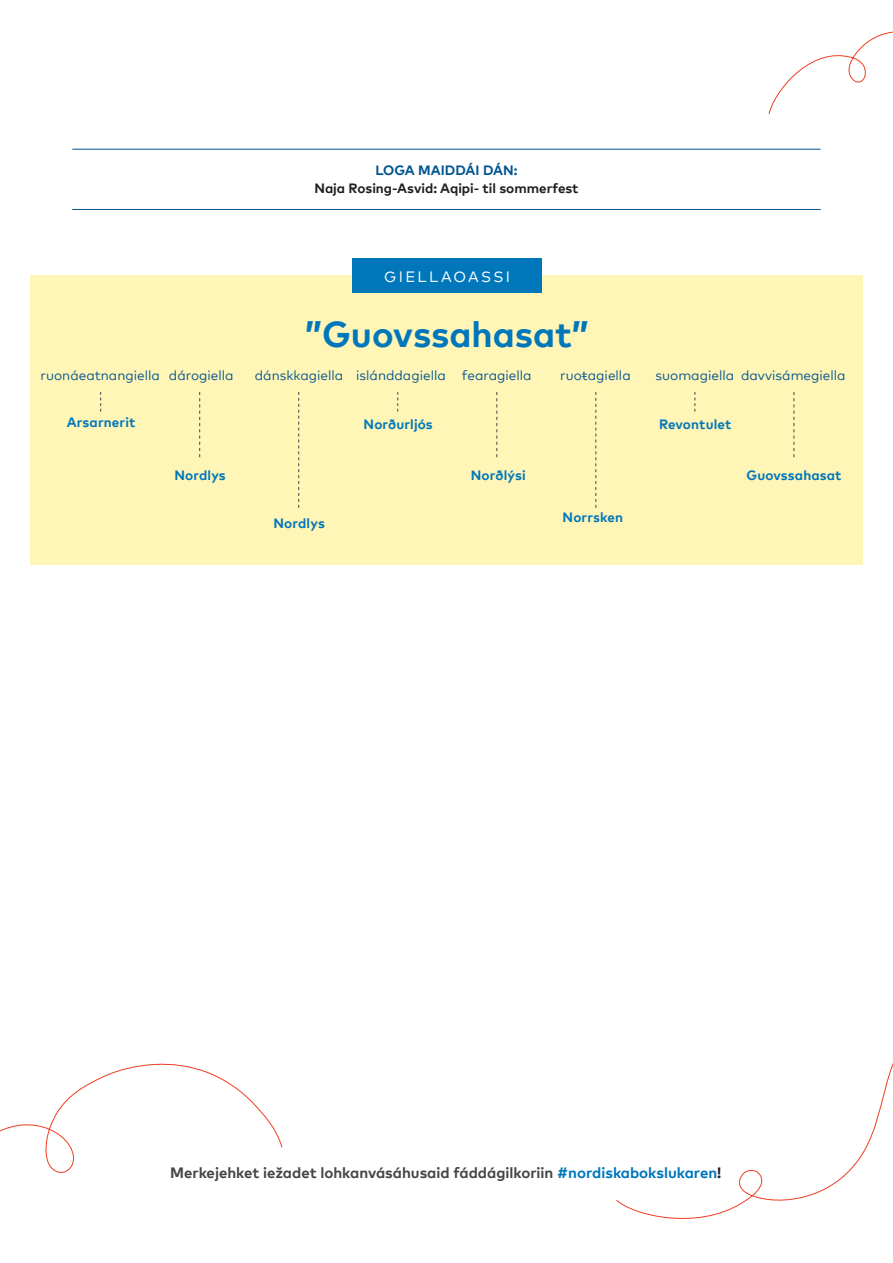
<style>
.page{position:relative;width:893px;height:1263px;background:#fff}
.page>*{position:absolute;margin:0;border:0;box-sizing:border-box;transform-origin:0 0}
.t1{font:700 36px "Mark Pro";color:#07b}
.alleviivattu{font:700 15px "Mark Pro";color:#454647}
.t2{font:15px "Mark Pro";letter-spacing:.155em;color:#fff}
.t3{font:13.5px "Mark Pro";color:#00548f}
.t4{font:700 13.5px "Mark Pro";letter-spacing:.01em;color:#07b}
.Alleviivattu_väliots{font:700 13.5px "Mark Pro";color:#231f20}
.Alleviivattu_väliots-2{font:700 13.5px "Mark Pro";letter-spacing:.005em;color:#00548f}
.s1{color:#07b}
.s2{color:#231f20}
</style>
<div class="page">
<hr style="left:72px;top:149px;width:749px;height:1px;background:#00548f">
<hr style="left:72px;top:209px;width:749px;height:1px;background:#00548f">
<svg style="left:0;top:1063px;width:283px;height:110px"></svg>
<svg style="left:768px;top:31px;width:125px;height:84px"></svg>
<svg style="left:616px;top:1063px;width:277px;height:156px"></svg>
<div style="left:30px;top:276px;width:832px;height:289px;background:#fff5b6"></div>
<div style="left:352px;top:259px;width:190px;height:34px;background:#07b"></div>
<svg style="left:100px;top:392px;width:1px;height:20px"></svg>
<svg style="left:397px;top:392px;width:1px;height:20px"></svg>
<svg style="left:694px;top:392px;width:1px;height:20px"></svg>
<svg style="left:199px;top:392px;width:1px;height:65px"></svg>
<svg style="left:496px;top:392px;width:1px;height:65px"></svg>
<svg style="left:793px;top:392px;width:1px;height:65px"></svg>
<svg style="left:298px;top:392px;width:1px;height:116px"></svg>
<svg style="left:595px;top:392px;width:1px;height:116px"></svg>
<p class="Alleviivattu_väliots-2" style="left:375px;top:160px;width:144px">LOGA MAIDDÁI DÁN:</p>
<p class="Alleviivattu_väliots" style="left:314px;top:178px;width:266px">Naja Rosing-Asvid: Aqipi- til sommerfest</p>
<p class="t2" style="left:384px;top:265px;width:127px">GIELLAOASSI</p>
<p class="t1" style="left:305px;top:307px;width:286px">”Guovssahasat”</p>
<p class="t3" style="left:41px;top:365px;width:121px">ruonáeatnangiella</p>
<p class="t3" style="left:169px;top:365px;width:66px">dárogiella</p>
<p class="t3" style="left:255px;top:365px;width:90px">dánskkagiella</p>
<p class="t3" style="left:356px;top:365px;width:91px">islánddagiella</p>
<p class="t3" style="left:462px;top:365px;width:71px">fearagiella</p>
<p class="t3" style="left:560px;top:365px;width:72px">ruoŧagiella</p>
<p class="t3" style="left:656px;top:365px;width:80px">suomagiella</p>
<p class="t3" style="left:741px;top:365px;width:106px">davvisámegiella</p>
<p class="t4" style="left:67px;top:412px;width:70px">Arsarnerit</p>
<p class="t4" style="left:364px;top:414px;width:71px">Norðurljós</p>
<p class="t4" style="left:659px;top:414px;width:74px">Revontulet</p>
<p class="t4" style="left:174px;top:465px;width:53px">Nordlys</p>
<p class="t4" style="left:471px;top:465px;width:57px">Norðlýsi</p>
<p class="t4" style="left:746px;top:465px;width:97px">Guovssahasat</p>
<p class="t4" style="left:273px;top:513px;width:53px">Nordlys</p>
<p class="t4" style="left:563px;top:507px;width:62px">Norrsken</p>
<p class="alleviivattu" style="left:170px;top:1161px;width:553px">Merkejehket iežadet lohkanvásáhusaid fáddágilkoriin <span class="s1">#nordiskabokslukaren</span><span class="s2">!</span></p>
</div>
